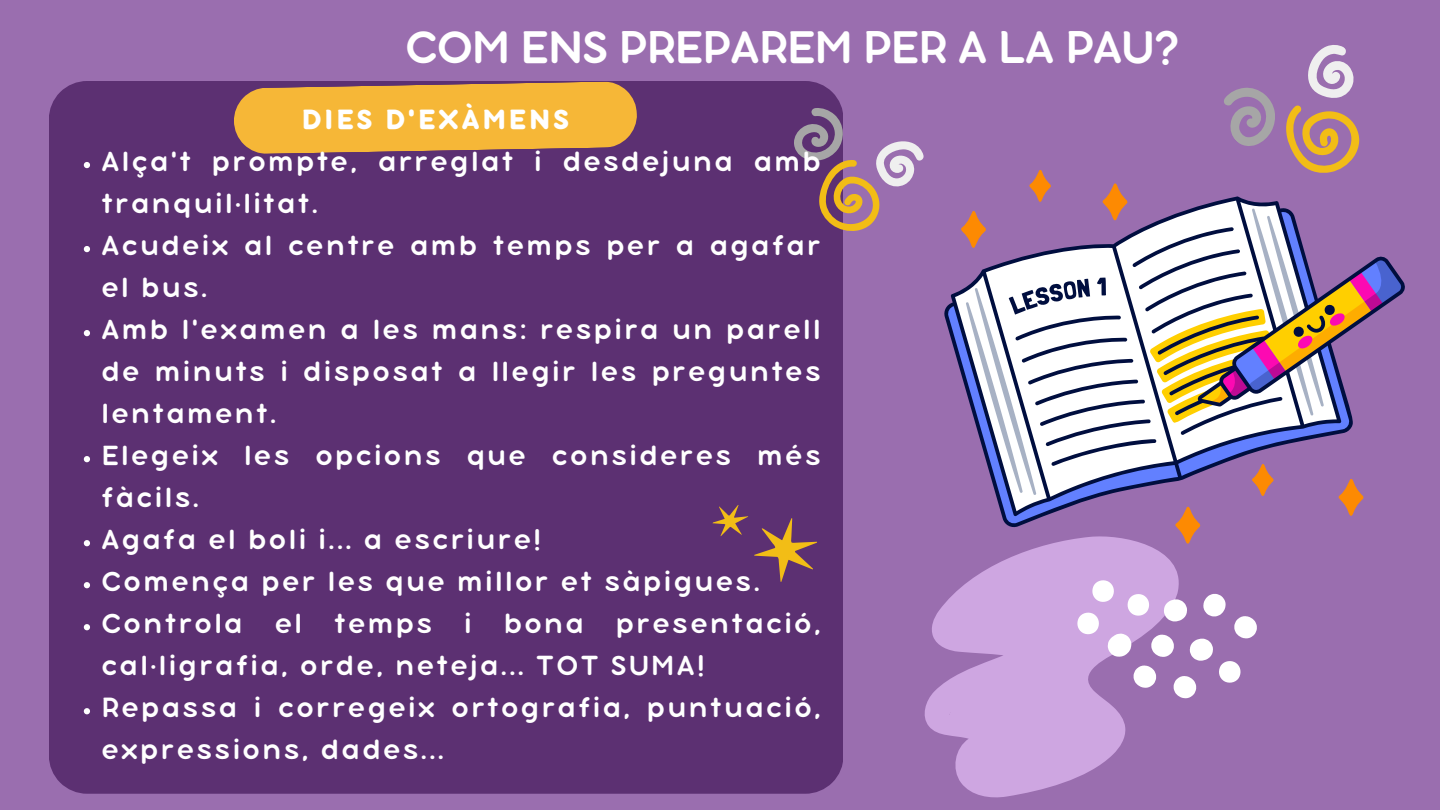
<style>
.page{position:relative;width:1440px;height:810px;background:#9a6eaf}
.page>*{position:absolute;margin:0;border:0;box-sizing:border-box;transform-origin:0 0}
.t1{font:49.8px "Bubbleboddy Neue";color:#fff}
.t2{font:30.2px/42px "Bubbleboddy Neue";letter-spacing:.1em;color:#fff}
.t3{font:700 30.2px "Bubbleboddy Neue";letter-spacing:.1em;color:#fff}
</style>
<div class="page">
<div style="left:49px;top:81px;width:793px;height:713px;background:#5c3072"></div>
<svg style="left:794px;top:107px;width:130px;height:125px"></svg>
<svg style="left:953px;top:45px;width:452px;height:471px"></svg>
<svg style="left:924px;top:455px;width:300px;height:343px"></svg>
<svg style="left:1073px;top:576px;width:184px;height:126px"></svg>
<svg style="left:234px;top:81px;width:403px;height:73px;background:#e1a53e"></svg>
<svg style="left:84px;top:162px;width:6px;height:6px"></svg>
<svg style="left:84px;top:246px;width:6px;height:6px"></svg>
<svg style="left:84px;top:330px;width:6px;height:6px"></svg>
<svg style="left:84px;top:456px;width:6px;height:6px"></svg>
<svg style="left:84px;top:540px;width:6px;height:6px"></svg>
<svg style="left:84px;top:582px;width:6px;height:6px"></svg>
<svg style="left:84px;top:624px;width:6px;height:6px"></svg>
<svg style="left:84px;top:708px;width:6px;height:6px"></svg>
<svg style="left:710px;top:501px;width:111px;height:86px;background:#704365"></svg>
<p class="t1" style="left:406px;top:31px;width:775px">COM ENS PREPAREM PER A LA PAU?</p>
<h1 class="t3" style="left:302px;top:110px;width:269px">DIES D'EXÀMENS</h1>
<h2 class="t2" style="left:102px;top:143px;width:720px">Alça't prompte, arreglat i desdejuna amb tranquil·litat.</h2>
<p class="t2" style="left:102px;top:227px;width:720px">Acudeix al centre amb temps per a agafar el bus.</p>
<p class="t2" style="left:102px;top:311px;width:720px;text-align:justify">Amb l'examen a les mans: respira un parell de minuts i disposat a llegir les preguntes lentament.</p>
<p class="t2" style="left:102px;top:437px;width:720px">Elegeix les opcions que consideres més fàcils.</p>
<p class="t2" style="left:102px;top:521px;width:441px">Agafa el boli i... a escriure!</p>
<p class="t2" style="left:102px;top:563px;width:659px">Comença per les que millor et sàpigues.</p>
<p class="t2" style="left:102px;top:605px;width:720px">Controla el temps i bona presentació, cal·ligrafia, orde, neteja... TOT SUMA!</p>
<p class="t2" style="left:102px;top:689px;width:720px">Repassa i corregeix ortografia, puntuació, expressions, dades...</p>
</div>
